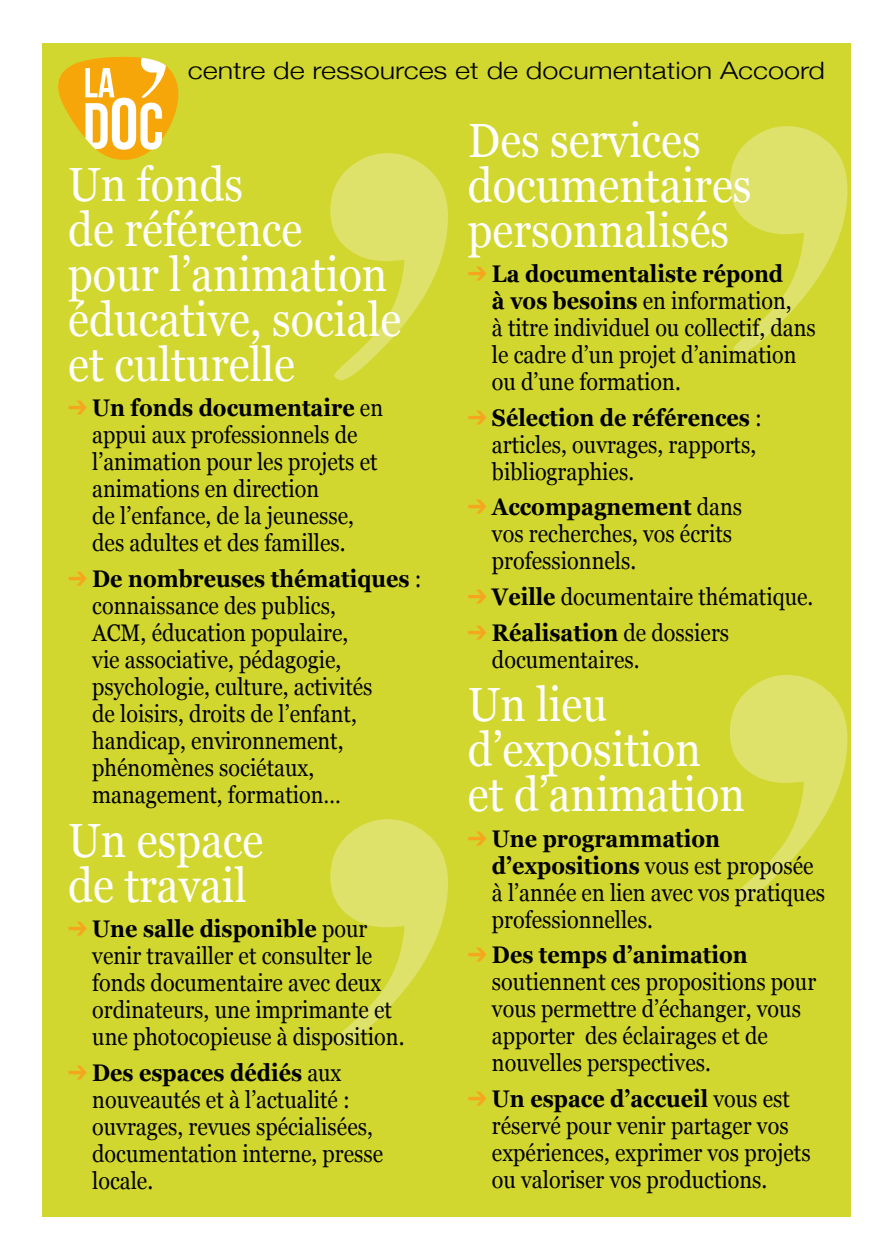
<style>
.page{position:relative;width:893px;height:1259px;background:#fff}
.page>*{position:absolute;margin:0;border:0;box-sizing:border-box;transform-origin:0 0}
.B_résumé{font:48px/45px "Georgia";color:#fff;scale:.9 1}
.t1{font:24px/27px "Georgia";color:#000;scale:.9 1}
.t2{font:300 24px "Helvetica Neue";color:#000;scale:1.2 1}
.s1{color:#f6a61e}
.s2{font-weight:700}
</style>
<div class="page">
<div style="left:43px;top:43px;width:808px;height:1173px;background:#d1d72f"></div>
<svg style="left:330px;top:153px;width:118px;height:227px"></svg>
<svg style="left:330px;top:819px;width:118px;height:227px"></svg>
<svg style="left:730px;top:126px;width:117px;height:227px"></svg>
<svg style="left:730px;top:675px;width:117px;height:227px"></svg>
<svg style="left:58px;top:56px;width:121px;height:104px"></svg>
<p class="t2" style="left:188px;top:56px;width:532px">centre de ressources et de documentation Accoord</p>
<p class="B_résumé" style="left:68px;top:163px;width:372px">Un fonds<br>de référence pour l’animation éducative, sociale et culturelle</p>
<p class="t1" style="left:92px;top:395px;width:325px;text-indent:-24px"><span class="s1">➔</span> <span class="s2">Un fonds documentaire</span> en appui aux professionnels de l’animation pour les projets et animations en direction<br>de l’enfance, de la jeunesse, des adultes et des familles.</p>
<p class="t1" style="left:92px;top:566px;width:367px;text-indent:-24px"><span class="s1">➔</span> <span class="s2">De nombreuses thématiques</span> : connaissance des publics,<br>ACM, éducation populaire,<br>vie associative, pédagogie, psychologie, culture, activités<br>de loisirs, droits de l’enfant, handicap, environnement, phénomènes sociétaux, management, formation…</p>
<p class="B_résumé" style="left:68px;top:818px;width:218px">Un espace de travail</p>
<p class="t1" style="left:92px;top:916px;width:348px;text-indent:-24px"><span class="s1">➔</span> <span class="s2">Une salle disponible</span> pour venir travailler et consulter le fonds documentaire avec deux ordinateurs, une imprimante et une photocopieuse à disposition.</p>
<p class="t1" style="left:92px;top:1059px;width:325px;text-indent:-24px"><span class="s1">➔</span> <span class="s2">Des espaces dédiés</span> aux nouveautés et à l’actualité : ouvrages, revues spécialisées, documentation interne, presse locale.</p>
<p class="B_résumé" style="left:468px;top:119px;width:317px">Des services documentaires personnalisés</p>
<p class="t1" style="left:492px;top:261px;width:361px;text-indent:-24px"><span class="s1">➔</span> <span class="s2">La documentaliste répond<br>à vos besoins</span> en information,<br>à titre individuel ou collectif, dans le cadre d’un projet d’animation ou d’une formation.</p>
<p class="t1" style="left:492px;top:405px;width:301px;text-indent:-24px"><span class="s1">➔</span> <span class="s2">Sélection de références</span> : articles, ouvrages, rapports, bibliographies.</p>
<p class="t1" style="left:492px;top:494px;width:279px;text-indent:-24px"><span class="s1">➔</span> <span class="s2">Accompagnement</span> dans vos recherches, vos écrits professionnels.</p>
<p class="t1" style="left:468px;top:584px;width:385px"><span class="s1">➔</span> <span class="s2">Veille</span> documentaire thématique.</p>
<p class="t1" style="left:492px;top:619px;width:265px;text-indent:-24px"><span class="s1">➔</span> <span class="s2">Réalisation</span> de dossiers documentaires.</p>
<p class="B_résumé" style="left:468px;top:683px;width:309px">Un lieu d’exposition et d’animation</p>
<p class="t1" style="left:492px;top:825px;width:372px;text-indent:-24px"><span class="s1">➔</span> <span class="s2">Une programmation d’expositions</span> vous est proposée à l’année en lien avec vos pratiques professionnelles.</p>
<p class="t1" style="left:492px;top:942px;width:362px;text-indent:-24px"><span class="s1">➔</span> <span class="s2">Des temps d’animation </span>soutiennent ces propositions pour vous permettre d’échanger, vous apporter des éclairages et de nouvelles perspectives.</p>
<p class="t1" style="left:492px;top:1085px;width:356px;text-indent:-24px"><span class="s1">➔</span> <span class="s2">Un espace d’accueil</span> vous est réservé pour venir partager vos expériences, exprimer vos projets ou valoriser vos productions.</p>
</div>
